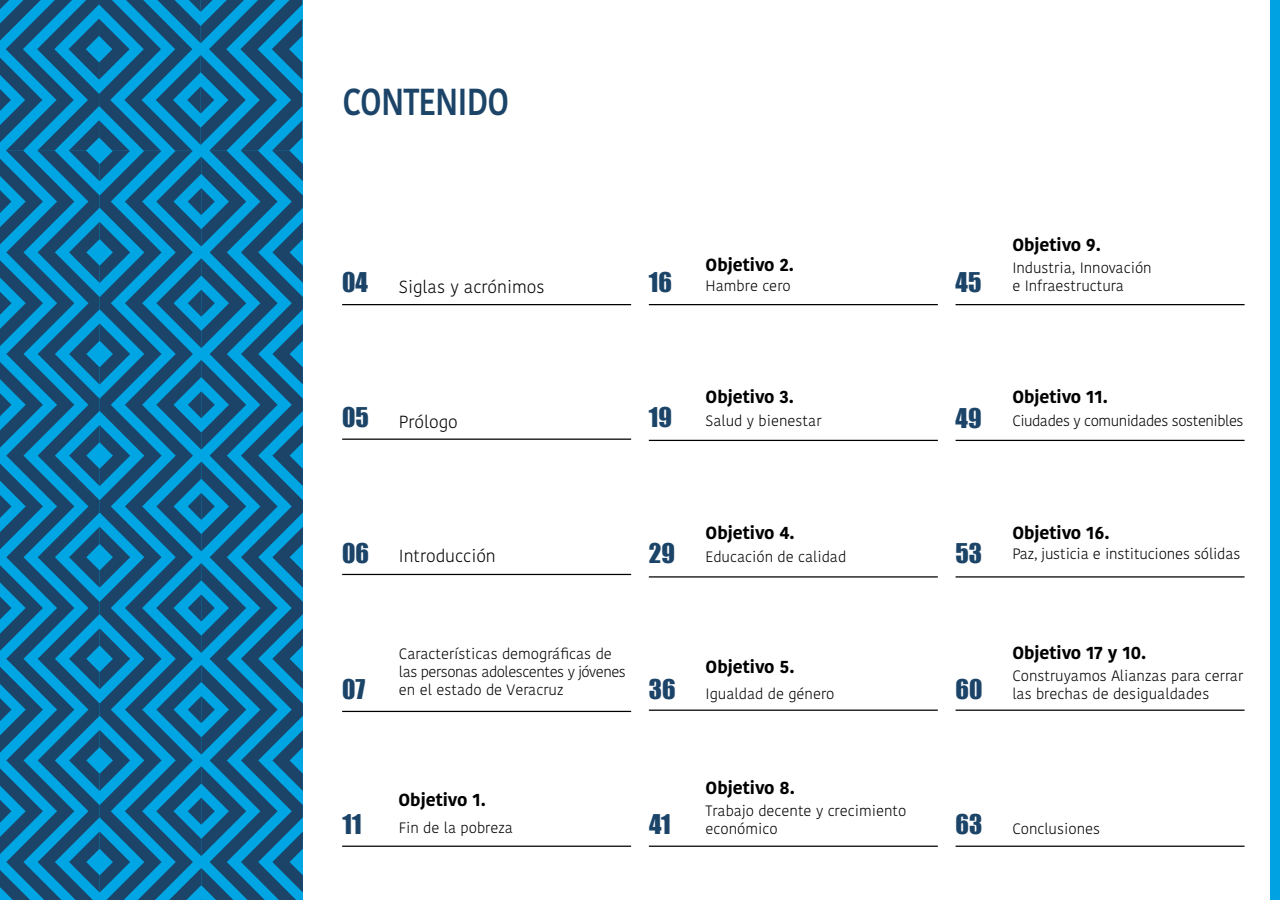
<style>
.page{position:relative;width:1280px;height:900px;background:#fff}
.page>*{position:absolute;margin:0;border:0;box-sizing:border-box;transform-origin:0 0}
.t1{font:600 37.5px "Kohinoor Devanagari";letter-spacing:-.03em;color:#1b4468;scale:.86 1}
.t2{font:25px "Impact";color:#1b4468}
.t3{font:700 17.5px "Kohinoor Devanagari";color:#000}
.t4{font:300 17.5px "Kohinoor Bangla";color:#000}
.t5{font:300 15px/18px "Kohinoor Bangla";color:#000}
.t6{font:300 15px "Kohinoor Bangla";letter-spacing:-.03em;color:#000}
.s1{font-family:"Impact";font-weight:400;font-size:25px;color:#1b4468}
</style>
<div class="page">
<svg style="left:0;top:0;width:303px;height:900px;background:#0e70a0"></svg>
<div style="left:1271px;top:0;width:9px;height:900px;background:#00a2e2"></div>
<hr style="left:342px;top:846px;width:289px;height:1px;background:#000">
<hr style="left:649px;top:846px;width:289px;height:1px;background:#000">
<hr style="left:956px;top:846px;width:289px;height:1px;background:#000">
<hr style="left:342px;top:304px;width:289px;height:1px;background:#000">
<hr style="left:649px;top:304px;width:289px;height:1px;background:#000">
<hr style="left:956px;top:304px;width:289px;height:1px;background:#000">
<hr style="left:342px;top:439px;width:289px;height:1px;background:#000">
<hr style="left:649px;top:440px;width:289px;height:1px;background:#000">
<hr style="left:956px;top:440px;width:289px;height:1px;background:#000">
<hr style="left:342px;top:574px;width:289px;height:1px;background:#000">
<hr style="left:649px;top:576px;width:289px;height:2px;background:#000">
<hr style="left:956px;top:576px;width:289px;height:2px;background:#000">
<hr style="left:342px;top:711px;width:289px;height:1px;background:#000">
<hr style="left:649px;top:710px;width:289px;height:1px;background:#000">
<hr style="left:956px;top:710px;width:289px;height:1px;background:#000">
<h1 class="t1" style="left:343px;top:80px;width:195px">CONTENIDO</h1>
<p class="t3" style="left:1012px;top:229px;width:90px">Objetivo 9.</p>
<p class="t3" style="left:706px;top:249px;width:90px">Objetivo 2.</p>
<p class="t4" style="left:342px;top:274px;width:204px"><span class="s1">04</span> Siglas y acrónimos</p>
<h2 class="t2" style="left:649px;top:263px;width:25px">16</h2>
<p class="t5" style="left:706px;top:277px;width:87px">Hambre cero</p>
<h2 class="t2" style="left:956px;top:263px;width:27px">45</h2>
<p class="t5" style="left:1012px;top:259px;width:141px">Industria, Innovación e Infraestructura</p>
<p class="t3" style="left:706px;top:381px;width:90px">Objetivo 3.</p>
<p class="t3" style="left:1012px;top:381px;width:97px">Objetivo 11.</p>
<p class="t4" style="left:342px;top:409px;width:117px"><span class="s1">05</span> Prólogo</p>
<h2 class="t2" style="left:649px;top:398px;width:25px">19</h2>
<p class="t5" style="left:706px;top:412px;width:117px">Salud y bienestar</p>
<p class="t6" style="left:956px;top:410px;width:290px"><span class="s1">49</span> Ciudades y comunidades sostenibles</p>
<p class="t3" style="left:706px;top:517px;width:91px">Objetivo 4.</p>
<p class="t3" style="left:1012px;top:517px;width:99px">Objetivo 16.</p>
<p class="t4" style="left:342px;top:543px;width:155px"><span class="s1">06</span> Introducción</p>
<p class="t5" style="left:649px;top:547px;width:199px"><span class="s1">29</span> Educación de calidad</p>
<p class="t5" style="left:956px;top:545px;width:286px"><span class="s1">53</span> Paz, justicia e instituciones sólidas</p>
<h2 class="t2" style="left:342px;top:670px;width:25px">07</h2>
<p class="t5" style="left:399px;top:645px;width:229px">Características demográficas de las personas adolescentes y jóvenes en el estado de Veracruz</p>
<p class="t3" style="left:1012px;top:637px;width:135px">Objetivo 17 y 10.</p>
<p class="t3" style="left:706px;top:651px;width:91px">Objetivo 5.</p>
<p class="t5" style="left:649px;top:684px;width:187px"><span class="s1">36</span> Igualdad de género</p>
<h2 class="t2" style="left:956px;top:670px;width:28px">60</h2>
<p class="t5" style="left:1012px;top:666px;width:232px">Construyamos Alianzas para cerrar las brechas de desigualdades</p>
<p class="t3" style="left:399px;top:784px;width:89px">Objetivo 1.</p>
<h2 class="t2" style="left:343px;top:805px;width:21px">11</h2>
<p class="t5" style="left:399px;top:818px;width:116px">Fin de la pobreza</p>
<h2 class="t2" style="left:649px;top:805px;width:23px">41</h2>
<p class="t3" style="left:706px;top:772px;width:91px">Objetivo 8.</p>
<p class="t5" style="left:706px;top:802px;width:202px">Trabajo decente y crecimiento económico</p>
<p class="t5" style="left:956px;top:819px;width:146px"><span class="s1">63</span> Conclusiones</p>
</div>
